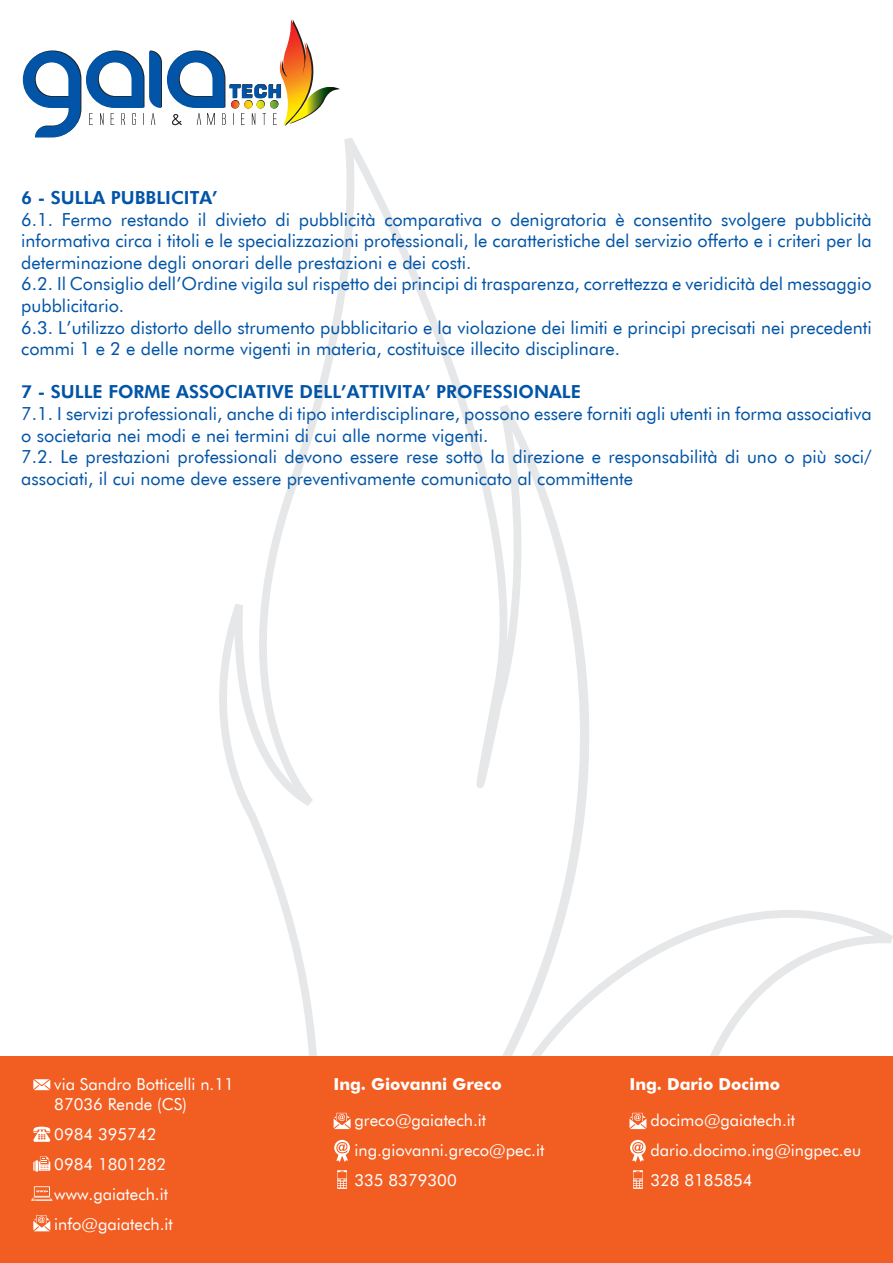
<style>
.page{position:relative;width:893px;height:1263px;background:#fff}
.page>*{position:absolute;margin:0;border:0;box-sizing:border-box;transform-origin:0 0}
.t1{font:18px/21.6px "Futura BT";color:#0154a6}
.t2{font:800 18px "Futura BT";color:#0154a6}
.t3{font:16.5px/30px "Futura BT";color:#fff}
.t4{font:700 16.5px "Futura BT";color:#fff}
</style>
<div class="page">
<svg style="left:219px;top:138px;width:370px;height:919px"></svg>
<svg style="left:314px;top:910px;width:579px;height:147px"></svg>
<div style="left:0;top:1057px;width:893px;height:206px;background:#f25d21"></div>
<svg style="left:23px;top:19px;width:317px;height:118px"></svg>
<svg style="left:33px;top:1126px;width:18px;height:16px"></svg>
<svg style="left:33px;top:1156px;width:17px;height:15px"></svg>
<svg style="left:31px;top:1186px;width:21px;height:15px"></svg>
<svg style="left:33px;top:1215px;width:17px;height:16px"></svg>
<svg style="left:33px;top:1079px;width:17px;height:11px"></svg>
<svg style="left:334px;top:1113px;width:17px;height:16px"></svg>
<svg style="left:334px;top:1140px;width:16px;height:22px"></svg>
<svg style="left:337px;top:1170px;width:10px;height:19px"></svg>
<svg style="left:629px;top:1113px;width:17px;height:16px"></svg>
<svg style="left:630px;top:1140px;width:16px;height:22px"></svg>
<svg style="left:633px;top:1170px;width:10px;height:19px"></svg>
<p class="t2" style="left:21px;top:187px;width:198px">6 - SULLA PUBBLICITA’</p>
<p class="t1" style="left:21px;top:208px;width:852px">6.1. Fermo restando il divieto di pubblicità comparativa o denigratoria è consentito svolgere pubblicità informativa circa i titoli e le specializzazioni professionali, le caratteristiche del servizio offerto e i criteri per la determinazione degli onorari delle prestazioni e dei costi.<br>6.2. Il Consiglio dell’Ordine vigila sul rispetto dei principi di trasparenza, correttezza e veridicità del messaggio pubblicitario.<br>6.3. L’utilizzo distorto dello strumento pubblicitario e la violazione dei limiti e principi precisati nei precedenti commi 1 e 2 e delle norme vigenti in materia, costituisce illecito disciplinare.</p>
<p class="t2" style="left:21px;top:381px;width:561px">7 - SULLE FORME ASSOCIATIVE DELL’ATTIVITA’ PROFESSIONALE</p>
<p class="t1" style="left:21px;top:403px;width:852px">7.1. I servizi professionali, anche di tipo interdisciplinare, possono essere forniti agli utenti in forma associativa o societaria nei modi e nei termini di cui alle norme vigenti.<br>7.2. Le prestazioni professionali devono essere rese sotto la direzione e responsabilità di uno o più soci/ associati, il cui nome deve essere preventivamente comunicato al committente</p>
<p class="t3" style="left:54px;top:1074px;width:181px;line-height:19.8px">via Sandro Botticelli n.11<br>87036 Rende (CS)</p>
<p class="t3" style="left:54px;top:1118px;width:120px">0984 395742<br>0984 1801282 www.gaiatech.it info@gaiatech.it</p>
<p class="t4" style="left:334px;top:1074px;width:170px">Ing. Giovanni Greco</p>
<p class="t3" style="left:354px;top:1104px;width:191px">greco@gaiatech.it ing.giovanni.greco@pec.it<br>335 8379300</p>
<p class="t4" style="left:629px;top:1074px;width:152px">Ing. Dario Docimo</p>
<p class="t3" style="left:650px;top:1104px;width:212px">docimo@gaiatech.it dario.docimo.ing@ingpec.eu<br>328 8185854</p>
</div>
